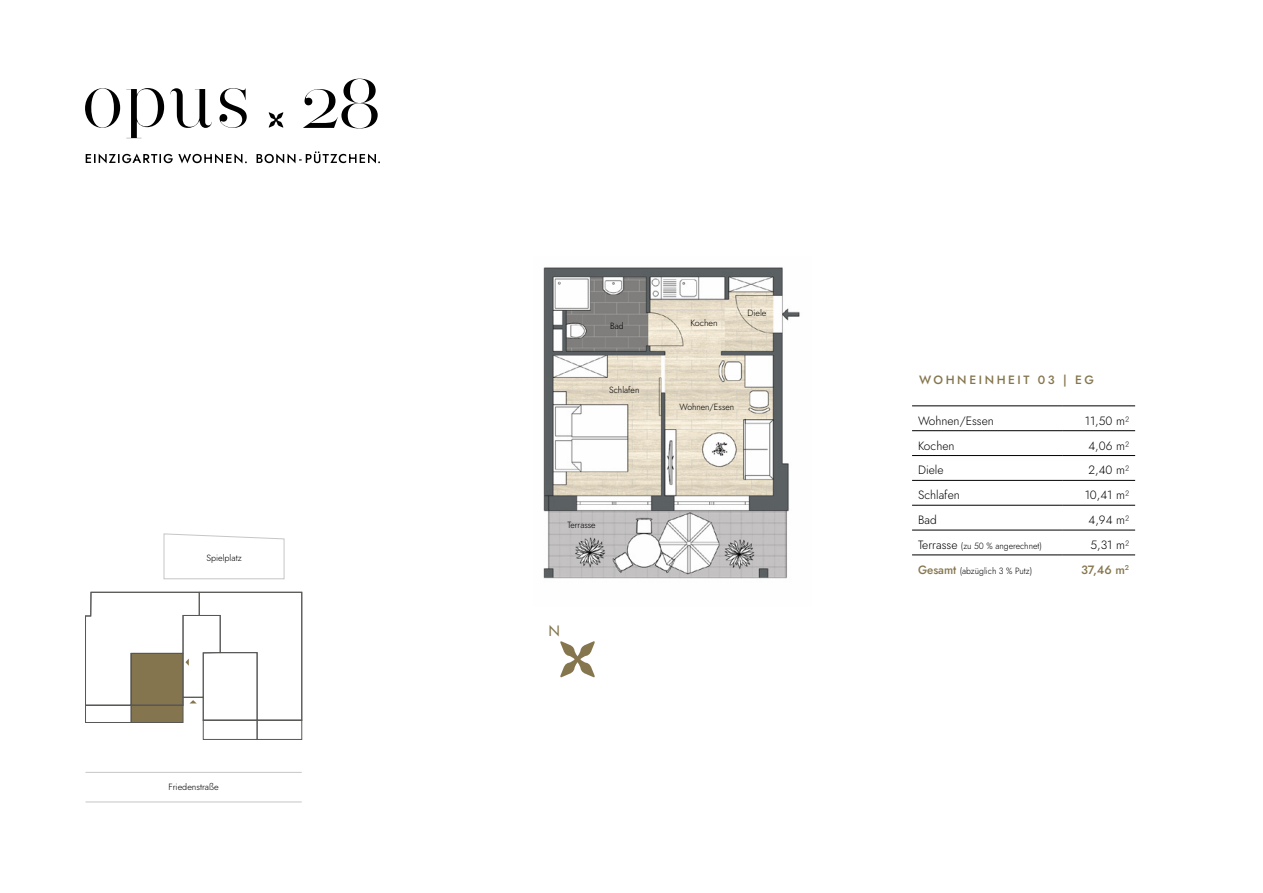
<style>
.page{position:relative;width:1263px;height:893px;background:#fff}
.page>*{position:absolute;margin:0;border:0;box-sizing:border-box;transform-origin:0 0}
.t1{font:15px "Jost";color:#85764e}
.t2{font:300 12px "Jost";color:#000}
.t3{font:500 12px "Jost";letter-spacing:.215em;color:#85764e}
.t4{font:300 9px "Jost";color:#000;scale:.96 1}
.t5{font:300 9px "Jost";color:#000}
.s1{font-size:12px}
.s2{font-weight:500;font-size:12px;color:#85764e}
</style>
<div class="page">
<svg style="left:85px;top:79px;width:293px;height:59px"></svg>
<svg style="left:86px;top:151px;width:294px;height:12px"></svg>
<hr style="left:912px;top:406px;width:151px;height:1px;background:#000">
<hr style="left:1063px;top:406px;width:72px;height:1px;background:#000">
<hr style="left:912px;top:430px;width:151px;height:1px;background:#000">
<hr style="left:1063px;top:430px;width:72px;height:1px;background:#000">
<hr style="left:912px;top:455px;width:151px;height:1px;background:#000">
<hr style="left:1063px;top:455px;width:72px;height:1px;background:#000">
<hr style="left:912px;top:480px;width:151px;height:1px;background:#000">
<hr style="left:1063px;top:480px;width:72px;height:1px;background:#000">
<hr style="left:912px;top:505px;width:151px;height:1px;background:#000">
<hr style="left:1063px;top:505px;width:72px;height:1px;background:#000">
<hr style="left:912px;top:530px;width:151px;height:1px;background:#000">
<hr style="left:1063px;top:530px;width:72px;height:1px;background:#000">
<hr style="left:912px;top:555px;width:151px;height:1px;background:#000">
<hr style="left:1063px;top:555px;width:72px;height:1px;background:#000">
<svg style="left:560px;top:641px;width:35px;height:36px"></svg>
<svg style="left:164px;top:533px;width:120px;height:46px"></svg>
<div style="left:257px;top:720px;width:45px;height:20px;border:1px solid #575756"></div>
<div style="left:203px;top:720px;width:54px;height:20px;border:1px solid #575756"></div>
<div style="left:85px;top:705px;width:46px;height:18px;border:1px solid #575756"></div>
<div style="left:131px;top:705px;width:52px;height:18px;border:1px solid #575756"></div>
<svg style="left:85px;top:592px;width:217px;height:129px"></svg>
<hr style="left:86px;top:772px;width:216px;height:1px;background:#c6c6c6">
<hr style="left:86px;top:802px;width:216px;height:1px;background:#c6c6c6">
<img style="left:543px;top:267px;width:257px;height:312px">
<p class="t5" style="left:206px;top:551px;width:37px">Spielplatz</p>
<p class="t5" style="left:169px;top:781px;width:52px">Friedenstraße</p>
<p class="t4" style="left:610px;top:320px;width:15px">Bad</p>
<p class="t4" style="left:609px;top:384px;width:33px">Schlafen</p>
<p class="t5" style="left:690px;top:317px;width:29px">Kochen</p>
<p class="t5" style="left:747px;top:307px;width:21px">Diele</p>
<p class="t4" style="left:680px;top:401px;width:58px">Wohnen/Essen</p>
<p class="t4" style="left:567px;top:519px;width:31px">Terrasse</p>
<h1 class="t1" style="left:549px;top:621px;width:13px">N</h1>
<h2 class="t3" style="left:919px;top:371px;width:176px">WOHNEINHEIT 03 | EG</h2>
<h2 class="t2" style="left:918px;top:412px;width:77px">Wohnen/Essen</h2>
<h2 class="t2" style="left:1085px;top:412px;width:46px">11,50 m²</h2>
<h2 class="t2" style="left:918px;top:437px;width:38px">Kochen</h2>
<h2 class="t2" style="left:1088px;top:437px;width:42px">4,06 m²</h2>
<h2 class="t2" style="left:918px;top:462px;width:27px">Diele</h2>
<h2 class="t2" style="left:1088px;top:462px;width:42px">2,40 m²</h2>
<h2 class="t2" style="left:918px;top:487px;width:43px">Schlafen</h2>
<h2 class="t2" style="left:1085px;top:487px;width:46px">10,41 m²</h2>
<h2 class="t2" style="left:918px;top:512px;width:20px">Bad</h2>
<h2 class="t2" style="left:1088px;top:512px;width:42px">4,94 m²</h2>
<p class="t4" style="left:918px;top:540px;width:130px"><span class="s1">Terrasse</span> (zu 50 % angerechnet)</p>
<h2 class="t2" style="left:1090px;top:537px;width:40px">5,31 m²</h2>
<p class="t4" style="left:918px;top:564px;width:120px"><span class="s2">Gesamt</span> (abzüglich 3 % Putz)</p>
<h2 class="t3" style="left:1081px;top:561px;width:50px">37,46 m<sup>2</sup></h2>
</div>
